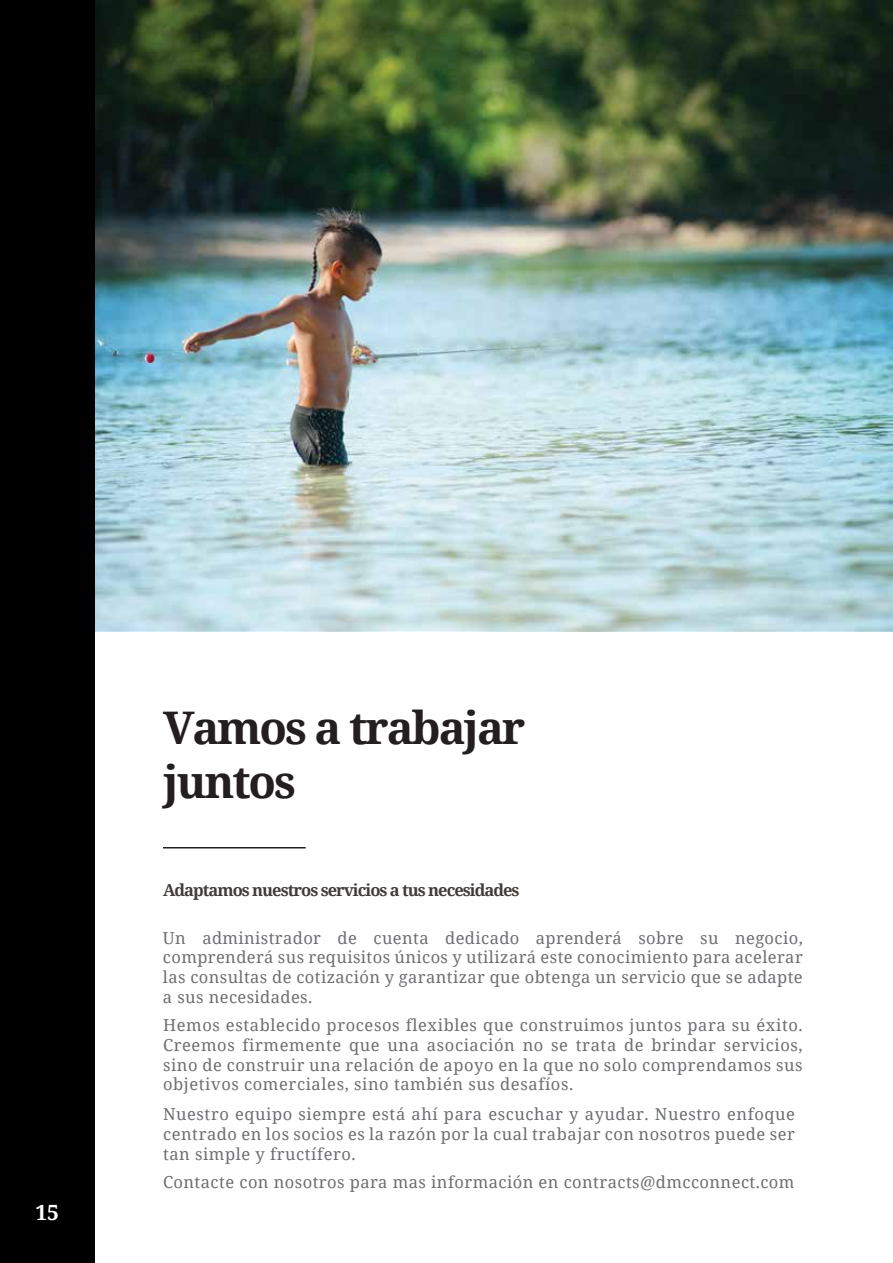
<style>
.page{position:relative;width:893px;height:1263px;background:#fff}
.page>*{position:absolute;margin:0;border:0;box-sizing:border-box;transform-origin:0 0}
.t1{font:700 45px/54px "Noto Serif";letter-spacing:-.045em;color:#231f20}
.t2{font:700 21px "Noto Serif";color:#fff}
.t3{font:16.5px/19.8px "Noto Serif";letter-spacing:.025em;color:#6d6e71;text-align:justify}
.t4{font:700 16.5px "Noto Serif";letter-spacing:-.06em;color:#413c3a}
</style>
<div class="page">
<img style="left:94px;top:0;width:799px;height:632px">
<div style="left:0;top:0;width:94px;height:1263px;background:#000"></div>
<hr style="left:163px;top:847px;width:143px;height:1px;background:#231e21">
<p class="t2" style="left:35px;top:1197px;width:25px">15</p>
<h1 class="t1" style="left:163px;top:699px;width:364px">Vamos a trabajar juntos</h1>
<p class="t4" style="left:163px;top:878px;width:358px">Adaptamos nuestros servicios a tus necesidades</p>
<p class="t3" style="left:163px;top:927px;width:641px">Un administrador de cuenta dedicado aprenderá sobre su negocio, comprenderá sus requisitos únicos y utilizará este conocimiento para acelerar las consultas de cotización y garantizar que obtenga un servicio que se adapte a sus necesidades.</p>
<p class="t3" style="left:163px;top:1014px;width:641px">Hemos establecido procesos flexibles que construimos juntos para su éxito.<br>Creemos firmemente que una asociación no se trata de brindar servicios, sino de construir una relación de apoyo en la que no solo comprendamos sus objetivos comerciales, sino también sus desafíos.</p>
<p class="t3" style="left:163px;top:1104px;width:633px">Nuestro equipo siempre está ahí para escuchar y ayudar. Nuestro enfoque centrado en los socios es la razón por la cual trabajar con nosotros puede ser tan simple y fructífero.</p>
<p class="t3" style="left:163px;top:1172px;width:633px">Contacte con nosotros para mas información en contracts@dmcconnect.com</p>
</div>
